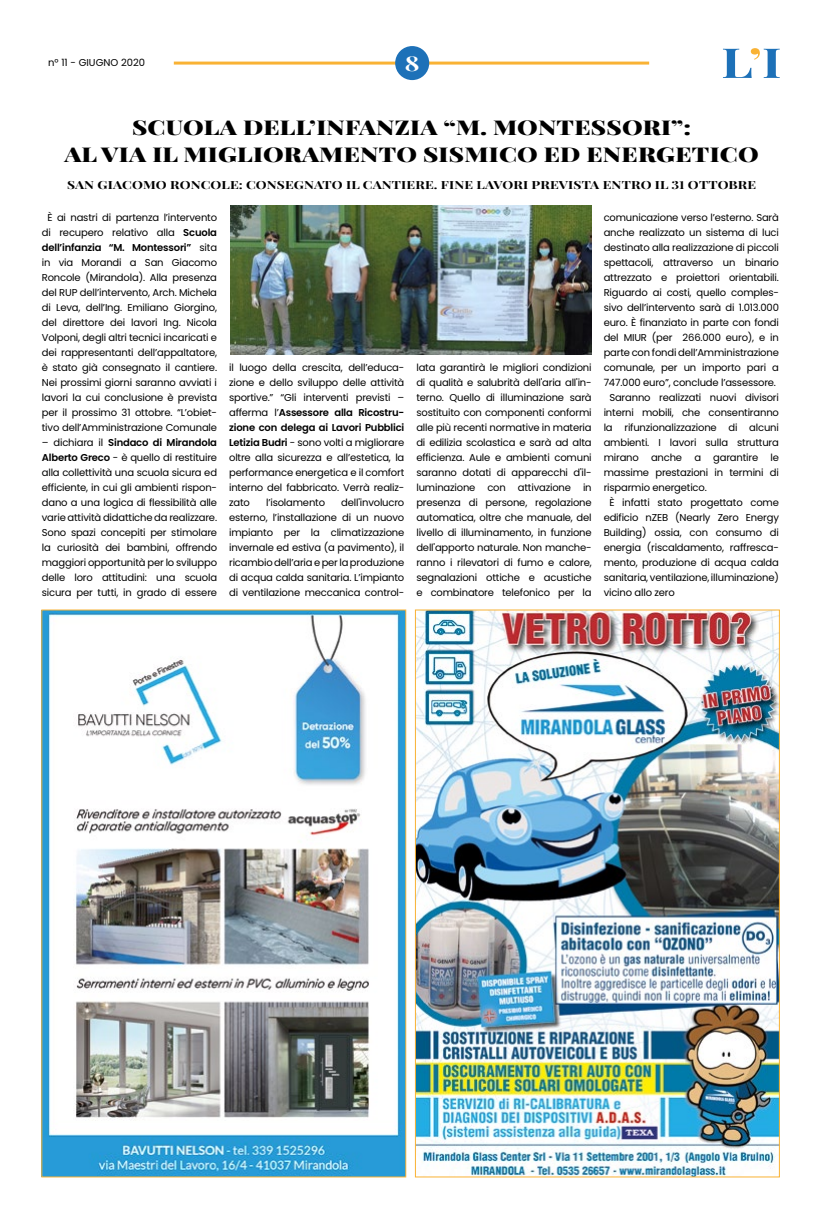
<style>
.page{position:relative;width:823px;height:1219px;background:#fff}
.page>*{position:absolute;margin:0;border:0;box-sizing:border-box;transform-origin:0 0}
.ph-titoli_brevi{font:900 20px "Playfair Display SC";letter-spacing:.01em;color:#000;scale:1.25 1}
.t1{font:700 20px "Playfair Display SC";color:#fff;scale:1.25 1}
.ph-sottotitolo{font:700 11px "Playfair Display SC";letter-spacing:.01em;color:#000;scale:1.25 1}
.ph-testo_articolo{font:10px/15px "Poppins";letter-spacing:-.02em;color:#000;text-align:justify}
.ph-testo_articolo-2{font:10px "Poppins";color:#000}
.s1{font-weight:600}
</style>
<div class="page">
<hr style="left:174px;top:62px;width:474px;height:3px;background:#f9b234">
<div style="left:395px;top:46px;width:34px;height:34px;background:#1d71b8;border-radius:50%"></div>
<svg style="left:723px;top:48px;width:56px;height:30px"></svg>
<img style="left:230px;top:206px;width:361px;height:148px">
<img style="left:416px;top:611px;width:361px;height:564px">
<img style="left:43px;top:611px;width:361px;height:564px">
<p class="ph-testo_articolo-2" style="left:48px;top:57px;width:98px">n° 11 - GIUGNO 2020</p>
<h1 class="t1" style="left:404px;top:51px;width:13px">8</h1>
<p class="ph-titoli_brevi" style="left:132px;top:115px;width:448px">SCUOLA DELL’INFANZIA “M. MONTESSORI”:</p>
<p class="ph-titoli_brevi" style="left:64px;top:142px;width:556px">AL VIA IL MIGLIORAMENTO SISMICO ED ENERGETICO</p>
<p class="ph-sottotitolo" style="left:67px;top:178px;width:552px">SAN GIACOMO RONCOLE: CONSEGNATO IL CANTIERE. FINE LAVORI PREVISTA ENTRO IL 31 OTTOBRE</p>
<p class="ph-testo_articolo" style="left:42px;top:210px;width:177px;text-align:center">È ai nastri di partenza l’intervento di recupero relativo alla <span class="s1">Scuola dell’infanzia “M. Montessori”</span> sita in via Morandi a San Giacomo Roncole (Mirandola). Alla presenza del RUP dell’intervento, Arch. Michela di Leva, dell’Ing. Emiliano Giorgino, del direttore dei lavori Ing. Nicola Volponi, degli altri tecnici incaricati e dei rappresentanti dell’appaltatore, è stato già consegnato il cantiere.<br>Nei prossimi giorni saranno avviati i lavori la cui conclusione è prevista per il prossimo 31 ottobre. “L’obiet&shy;tivo dell’Amministrazione Comunale</p>
<p class="ph-testo_articolo" style="left:42px;top:435px;width:177px">– dichiara il <span class="s1">Sindaco di Mirandola Alberto Greco</span> - è quello di restituire alla collettività una scuola sicura ed efficiente, in cui gli ambienti rispon&shy;dano a una logica di flessibilità alle varie attività didattiche da realizzare.<br>Sono spazi concepiti per stimolare la curiosità dei bambini, offrendo maggiori opportunità per lo sviluppo delle loro attitudini: una scuola sicura per tutti, in grado di essere</p>
<p class="ph-testo_articolo" style="left:229px;top:360px;width:177px">il luogo della crescita, dell’educa&shy;zione e dello sviluppo delle attività sportive.” “Gli interventi previsti – afferma l’<span class="s1">Assessore alla Ricostru&shy;zione con delega ai Lavori Pubblici Letizia Budri</span> - sono volti a migliorare oltre alla sicurezza e all’estetica, la performance energetica e il comfort interno del fabbricato. Verrà realiz&shy;zato</p>
<p class="ph-testo_articolo" style="left:229px;top:495px;width:177px;text-indent:112px">dell'involucro esterno, l’installazione di un nuovo impianto per la climatizzazione invernale ed estiva (a pavimento), il ricambio dell’aria e per la produzione di acqua calda sanitaria. L’impianto di ventilazione meccanica control-</p>
<p class="ph-testo_articolo" style="left:266px;top:495px;width:60px">l’isolamento</p>
<p class="ph-testo_articolo" style="left:416px;top:360px;width:177px">lata garantirà le migliori condizioni di qualità e salubrità dell'aria all'in&shy;terno. Quello di illuminazione sarà sostituito con componenti conformi alle più recenti normative in materia di edilizia scolastica e sarà ad alta efficienza. Aule e ambienti comuni saranno dotati di apparecchi d'il&shy;luminazione con attivazione in presenza di persone, regolazione automatica, oltre che manuale, del livello di illuminamento, in funzione dell'apporto naturale. Non manche&shy;ranno i rilevatori di fumo e calore, segnalazioni ottiche e acustiche e combinatore telefonico per la</p>
<p class="ph-testo_articolo" style="left:603px;top:210px;width:177px">comunicazione verso l’esterno. Sarà anche realizzato un sistema di luci destinato alla realizzazione di piccoli spettacoli, attraverso un binario attrezzato e proiettori orientabili.<br>Riguardo ai costi, quello comples&shy;sivo dell’intervento sarà di 1.013.000 euro. È finanziato in parte con fondi del MIUR (per 266.000 euro), e in parte con fondi dell’Amministrazione comunale, per un importo pari a 747.000 euro”, conclude l’assessore.</p>
<p class="ph-testo_articolo" style="left:603px;top:390px;width:177px;text-indent:6px">Saranno realizzati nuovi divisori interni mobili, che consentiranno la rifunzionalizzazione di alcuni ambienti. I lavori sulla struttura mirano anche a garantire le massime prestazioni in termini di risparmio energetico.</p>
<p class="ph-testo_articolo" style="left:603px;top:495px;width:177px;text-indent:6px">È infatti stato progettato come edificio nZEB (Nearly Zero Energy Building) ossia, con consumo di energia (riscaldamento, raffresca&shy;mento, produzione di acqua calda sanitaria, ventilazione, illuminazione) vicino allo zero</p>
</div>
